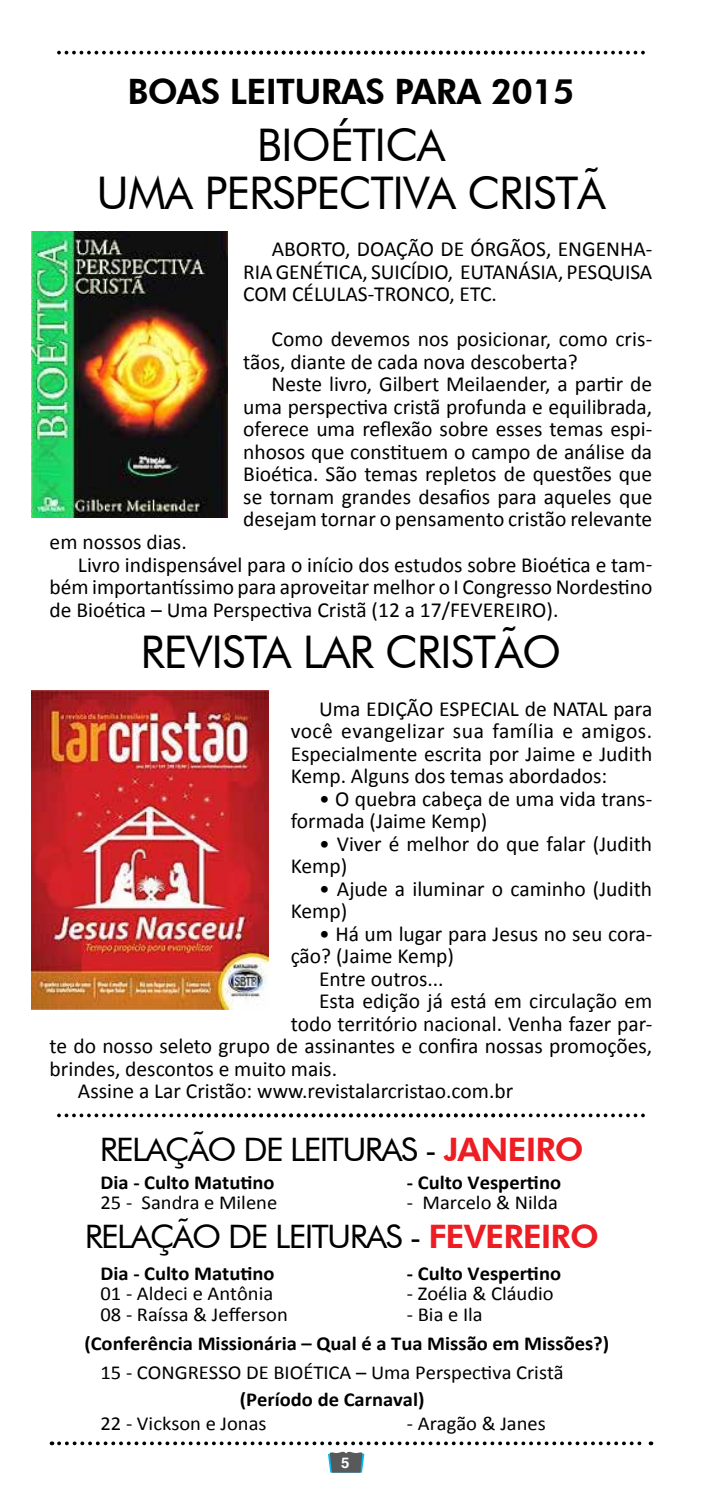
<style>
.page{position:relative;width:702px;height:1489px;background:#fff}
.page>*{position:absolute;margin:0;border:0;box-sizing:border-box;transform-origin:0 0}
.t1{font:45px/47.5px "Futura BT";letter-spacing:-.02em;color:#000;text-align:center}
.t2{font:800 35px "Futura BT";letter-spacing:-.02em;color:#000}
.t3{font:32.25px "Futura BT";letter-spacing:-.045em;color:#000;scale:1.04 1}
.t4{font:21.5px/22.5px "Calibri";color:#000}
.t5{font:19.75px/20.5px "Calibri";color:#000;scale:1.04 1}
.t6{font:700 19.75px "Calibri";color:#000;scale:1.04 1}
.t7{font:700 15px "Switzerland";color:#fff}
.s1{font-weight:800;color:#ed1d24}
</style>
<div class="page">
<svg style="left:59px;top:1441px;width:592px;height:31px"></svg>
<svg style="left:57px;top:50px;width:588px;height:5px"></svg>
<img style="left:326px;top:51px;width:184px;height:3px">
<svg style="left:57px;top:1113px;width:588px;height:5px"></svg>
<img style="left:326px;top:1113px;width:184px;height:4px">
<img style="left:31px;top:231px;width:196px;height:286px">
<img style="left:31px;top:690px;width:238px;height:319px">
<h2 class="t2" style="left:127px;top:70px;width:448px">BOAS LEITURAS PARA 2015</h2>
<h1 class="t1" style="left:96px;top:121px;width:510px">BIOÉTICA<br>UMA PERSPECTIVA CRISTÃ</h1>
<p class="t4" style="left:243px;top:238px;width:410px;text-align:justify;text-indent:28px">ABORTO, DOAÇÃO DE ÓRGÃOS, ENGENHA-RIA GENÉTICA, SUICÍDIO, EUTANÁSIA, PESQUISA COM CÉLULAS-TRONCO, ETC.</p>
<p class="t4" style="left:243px;top:328px;width:410px;text-indent:28px">Como devemos nos posicionar, como cris&shy;tãos, diante de cada nova descoberta?</p>
<p class="t4" style="left:243px;top:373px;width:410px;text-align:justify;text-indent:28px">Neste livro, Gilbert Meilaender, a partir de uma perspectiva cristã profunda e equilibrada, oferece uma reflexão sobre esses temas espi&shy;nhosos que constituem o campo de análise da Bioética. São temas repletos de questões que se tornam grandes desafios para aqueles que desejam tornar o pensamento cristão relevante</p>
<p class="t4" style="left:50px;top:530px;width:139px">em nossos dias.</p>
<p class="t4" style="left:78px;top:553px;width:576px">Livro indispensável para o início dos estudos sobre Bioética e tam-</p>
<p class="t4" style="left:50px;top:575px;width:604px">bém importantíssimo para aproveitar melhor o I Congresso Nordestino</p>
<p class="t4" style="left:50px;top:598px;width:510px">de Bioética – Uma Perspectiva Cristã (12 a 17/FEVEREIRO).</p>
<h1 class="t1" style="left:140px;top:628px;width:422px">REVISTA LAR CRISTÃO</h1>
<p class="t4" style="left:291px;top:697px;width:363px;text-align:justify;text-indent:28px">Uma EDIÇÃO ESPECIAL de NATAL para você evangelizar sua família e amigos.<br>Especialmente escrita por Jaime e Judith Kemp. Alguns dos temas abordados:</p>
<p class="t4" style="left:291px;top:787px;width:363px;text-indent:28px">• O quebra cabeça de uma vida trans&shy;formada (Jaime Kemp)</p>
<p class="t4" style="left:291px;top:832px;width:363px;text-indent:28px">• Viver é melhor do que falar (Judith<br>Kemp)</p>
<p class="t4" style="left:291px;top:877px;width:363px;text-indent:28px">• Ajude a iluminar o caminho (Judith<br>Kemp)</p>
<p class="t4" style="left:319px;top:922px;width:335px">• Há um lugar para Jesus no seu cora-</p>
<p class="t4" style="left:291px;top:945px;width:165px">ção? (Jaime Kemp)</p>
<p class="t4" style="left:319px;top:967px;width:126px">Entre outros...</p>
<p class="t4" style="left:319px;top:990px;width:335px">Esta edição já está em circulação em</p>
<p class="t4" style="left:291px;top:1012px;width:363px">todo território nacional. Venha fazer par-</p>
<p class="t4" style="left:50px;top:1035px;width:604px">te do nosso seleto grupo de assinantes e confira nossas promoções,</p>
<p class="t4" style="left:50px;top:1057px;width:289px">brindes, descontos e muito mais.</p>
<p class="t4" style="left:78px;top:1080px;width:437px">Assine a Lar Cristão: www.revistalarcristao.com.br</p>
<h3 class="t3" style="left:100px;top:1129px;width:466px">RELAÇÃO DE LEITURAS - <span class="s1">JANEIRO</span></h3>
<p class="t6" style="left:100px;top:1169px;width:169px">Dia - Culto Matutino</p>
<p class="t5" style="left:100px;top:1192px;width:171px">25 - Sandra e Milene</p>
<p class="t6" style="left:407px;top:1169px;width:150px">- Culto Vespertino</p>
<p class="t5" style="left:407px;top:1192px;width:147px">- Marcelo &amp; Nilda</p>
<h3 class="t3" style="left:85px;top:1216px;width:496px">RELAÇÃO DE LEITURAS - <span class="s1">FEVEREIRO</span></h3>
<p class="t6" style="left:100px;top:1260px;width:169px">Dia - Culto Matutino</p>
<p class="t5" style="left:100px;top:1283px;width:181px">01 - Aldeci e Antônia<br>08 - Raíssa &amp; Jefferson</p>
<p class="t6" style="left:84px;top:1331px;width:506px">(Conferência Missionária – Qual é a Tua Missão em Missões?)</p>
<p class="t6" style="left:240px;top:1386px;width:179px">(Período de Carnaval)</p>
<p class="t6" style="left:407px;top:1260px;width:150px">- Culto Vespertino</p>
<p class="t5" style="left:407px;top:1283px;width:143px">- Zoélia &amp; Cláudio</p>
<p class="t5" style="left:407px;top:1303px;width:74px">- Bia e Ila</p>
<p class="t5" style="left:100px;top:1362px;width:447px">15 - CONGRESSO DE BIOÉTICA – Uma Perspectiva Cristã</p>
<p class="t5" style="left:100px;top:1413px;width:161px">22 - Vickson e Jonas</p>
<p class="t5" style="left:407px;top:1413px;width:135px">- Aragão &amp; Janes</p>
<p class="t7" style="left:341px;top:1453px;width:10px">5</p>
</div>
